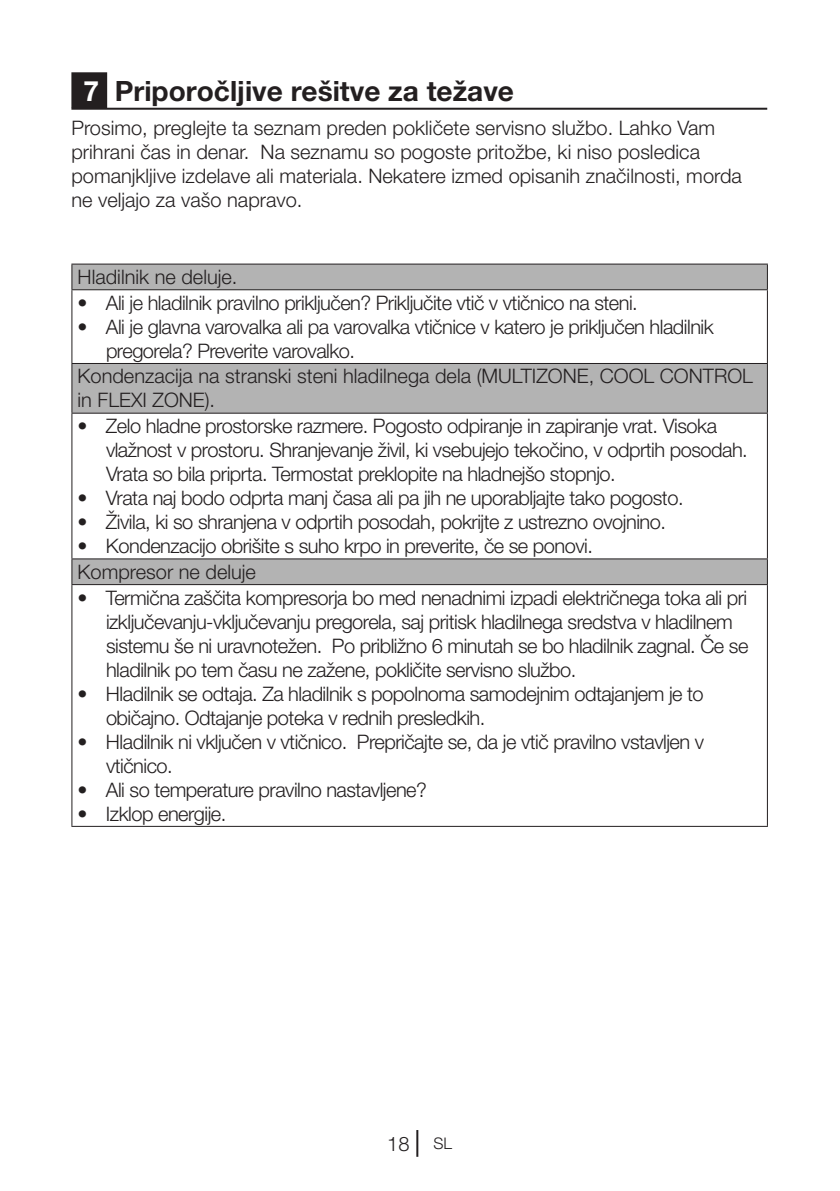
<style>
.page{position:relative;width:840px;height:1191px;background:#fff}
.page>*{position:absolute;margin:0;border:0;box-sizing:border-box;transform-origin:0 0}
.t1{font:700 28px "Helvetica Neue LT Pro";color:#231f20}
.t2{font:300 20px/24px "Helvetica Neue LT Pro";letter-spacing:-.025em;color:#231f20}
.t3{font:300 20px/24px "Helvetica Neue LT Pro";color:#231f20}
.s1{color:#fff}
.s2{font-size:16px}
</style>
<div class="page">
<hr style="left:416px;top:1130px;width:2px;height:26px;background:#231f20">
<div style="left:72px;top:73px;width:34px;height:34px;background:#231f20"></div>
<div style="left:71px;top:72px;width:36px;height:36px;border:2px solid #231f20"></div>
<hr style="left:71px;top:108px;width:695px;height:2px;background:#231f20">
<svg style="left:72px;top:264px;width:694px;height:320px"></svg>
<svg style="left:71px;top:264px;width:1px;height:25px"></svg>
<svg style="left:766px;top:264px;width:1px;height:25px"></svg>
<hr style="left:71px;top:263px;width:696px;height:1px;background:#231f20">
<hr style="left:71px;top:290px;width:1px;height:73px;background:#231f20">
<hr style="left:766px;top:290px;width:1px;height:73px;background:#231f20">
<hr style="left:71px;top:289px;width:696px;height:1px;background:#231f20">
<hr style="left:71px;top:364px;width:1px;height:49px;background:#231f20">
<hr style="left:766px;top:364px;width:1px;height:49px;background:#231f20">
<hr style="left:71px;top:363px;width:696px;height:1px;background:#231f20">
<hr style="left:71px;top:414px;width:1px;height:144px;background:#231f20">
<hr style="left:766px;top:414px;width:1px;height:144px;background:#231f20">
<hr style="left:71px;top:413px;width:696px;height:1px;background:#231f20">
<svg style="left:71px;top:559px;width:1px;height:25px"></svg>
<svg style="left:766px;top:559px;width:1px;height:25px"></svg>
<hr style="left:71px;top:558px;width:696px;height:1px;background:#231f20">
<hr style="left:71px;top:585px;width:1px;height:241px;background:#231f20">
<hr style="left:766px;top:585px;width:1px;height:241px;background:#231f20">
<hr style="left:71px;top:584px;width:696px;height:1px;background:#231f20">
<hr style="left:71px;top:826px;width:696px;height:1px;background:#231f20">
<h1 class="t1" style="left:84px;top:74px;width:431px"><span class="s1">7</span> Priporočljive rešitve za težave</h1>
<p class="t3" style="left:71px;top:116px;width:671px">Prosimo, preglejte ta seznam preden pokličete servisno službo. Lahko Vam prihrani čas in denar. Na seznamu so pogoste pritožbe, ki niso posledica pomanjkljive izdelave ali materiala. Nekatere izmed opisanih značilnosti, morda ne veljajo za vašo napravo.</p>
<p class="t3" style="left:78px;top:264px;width:161px">Hladilnik ne deluje.</p>
<p class="t2" style="left:78px;top:290px;width:561px">• Ali je hladilnik pravilno priključen? Priključite vtič v vtičnico na steni.</p>
<p class="t2" style="left:78px;top:314px;width:637px">• Ali je glavna varovalka ali pa varovalka vtičnice v katero je priključen hladilnik</p>
<p class="t2" style="left:106px;top:338px;width:250px">pregorela? Preverite varovalko.</p>
<p class="t3" style="left:78px;top:364px;width:676px">Kondenzacija na stranski steni hladilnega dela (MULTIZONE, COOL CONTROL</p>
<p class="t3" style="left:78px;top:388px;width:139px">in FLEXI ZONE).</p>
<p class="t2" style="left:106px;top:413px;width:643px;text-indent:-28px">• Zelo hladne prostorske razmere. Pogosto odpiranje in zapiranje vrat. Visoka vlažnost v prostoru. Shranjevanje živil, ki vsebujejo tekočino, v odprtih posodah.<br>Vrata so bila priprta. Termostat preklopite na hladnejšo stopnjo.</p>
<p class="t2" style="left:78px;top:485px;width:607px">• Vrata naj bodo odprta manj časa ali pa jih ne uporabljajte tako pogosto.</p>
<p class="t2" style="left:78px;top:509px;width:589px">• Živila, ki so shranjena v odprtih posodah, pokrijte z ustrezno ovojnino.</p>
<p class="t2" style="left:78px;top:533px;width:516px;line-height:25.6px">• Kondenzacijo obrišite s suho krpo in preverite, če se ponovi.<br>Kompresor ne deluje</p>
<p class="t2" style="left:106px;top:585px;width:643px;text-indent:-28px">• Termična zaščita kompresorja bo med nenadnimi izpadi električnega toka ali pri izključevanju-vključevanju pregorela, saj pritisk hladilnega sredstva v hladilnem sistemu še ni uravnotežen. Po približno 6 minutah se bo hladilnik zagnal. Če se hladilnik po tem času ne zažene, pokličite servisno službo.</p>
<p class="t2" style="left:106px;top:681px;width:599px;text-indent:-28px">• Hladilnik se odtaja. Za hladilnik s popolnoma samodejnim odtajanjem je to običajno. Odtajanje poteka v rednih presledkih.</p>
<p class="t2" style="left:106px;top:729px;width:599px;text-indent:-28px">• Hladilnik ni vključen v vtičnico. Prepričajte se, da je vtič pravilno vstavljen v vtičnico.</p>
<p class="t2" style="left:78px;top:777px;width:350px">• Ali so temperature pravilno nastavljene?</p>
<p class="t2" style="left:78px;top:801px;width:150px">• Izklop energije.</p>
<p class="t2" style="left:387px;top:1131px;width:66px">18 <span class="s2">SL</span></p>
</div>
